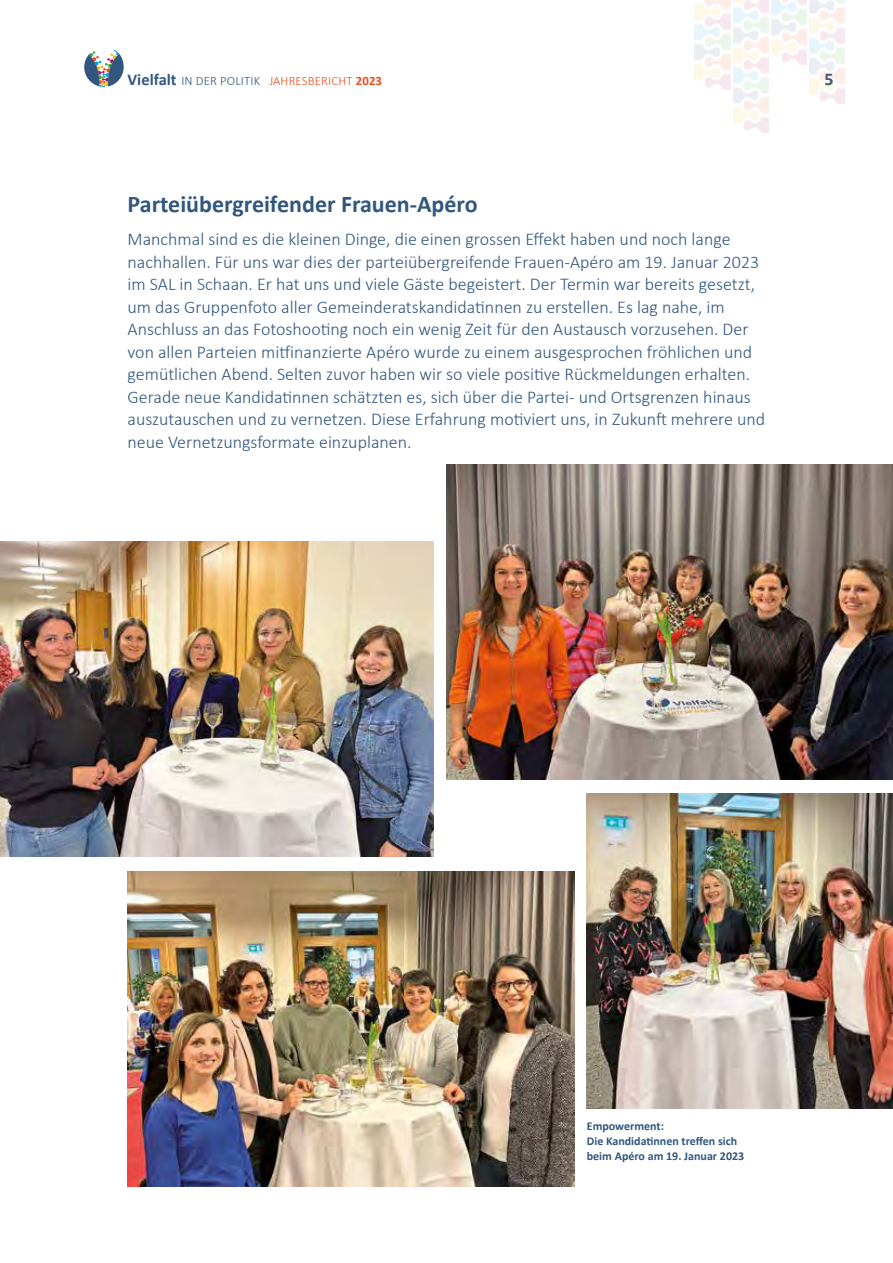
<style>
.page{position:relative;width:893px;height:1263px;background:#fff}
.page>*{position:absolute;margin:0;border:0;box-sizing:border-box;transform-origin:0 0}
.t1{font:700 24px "Calibri";color:#32577e}
.t2{font:300 18px/22.5px "Calibri";color:#32577e}
.t3{font:700 18px "Calibri";color:#32577e}
.t4{font:300 12.75px "Calibri";letter-spacing:.01em;color:#e94e1b}
.t5{font:700 12px/15px "Calibri";color:#32577e}
.s1{font-weight:700;font-size:16.5px;color:#32577e}
.s2{color:#32577e}
.s3{font-weight:700}
</style>
<div class="page">
<svg style="left:84px;top:49px;width:40px;height:38px"></svg>
<img style="left:695px;top:0;width:35px;height:89px">
<img style="left:809px;top:0;width:36px;height:103px">
<img style="left:0;top:541px;width:434px;height:315px">
<img style="left:446px;top:464px;width:447px;height:315px">
<img style="left:128px;top:871px;width:446px;height:315px">
<img style="left:587px;top:794px;width:306px;height:315px">
<p class="t4" style="left:128px;top:73px;width:256px"><span class="s1">Vielfalt</span> <span class="s2">IN DER POLITIK</span> JAHRESBERICHT <span class="s3">2023</span></p>
<p class="t3" style="left:825px;top:68px;width:11px">5</p>
<h1 class="t1" style="left:128px;top:189px;width:352px">Parteiübergreifender Frauen-Apéro</h1>
<p class="t2" style="left:128px;top:228px;width:639px">Manchmal sind es die kleinen Dinge, die einen grossen Effekt haben und noch lange nachhallen. Für uns war dies der parteiübergreifende Frauen-Apéro am 19. Januar 2023 im SAL in Schaan. Er hat uns und viele Gäste begeistert. Der Termin war bereits gesetzt, um das Gruppenfoto aller Gemeinderatskandidatinnen zu erstellen. Es lag nahe, im Anschluss an das Fotoshooting noch ein wenig Zeit für den Austausch vorzusehen. Der von allen Parteien mitfinanzierte Apéro wurde zu einem ausgesprochen fröhlichen und gemütlichen Abend. Selten zuvor haben wir so viele positive Rückmeldungen erhalten.<br>Gerade neue Kandidatinnen schätzten es, sich über die Partei- und Ortsgrenzen hinaus auszutauschen und zu vernetzen. Diese Erfahrung motiviert uns, in Zukunft mehrere und neue Vernetzungsformate einzuplanen.</p>
<p class="t5" style="left:587px;top:1118px;width:159px">Empowerment:<br>Die Kandidatinnen treffen sich beim Apéro am 19. Januar 2023</p>
</div>
